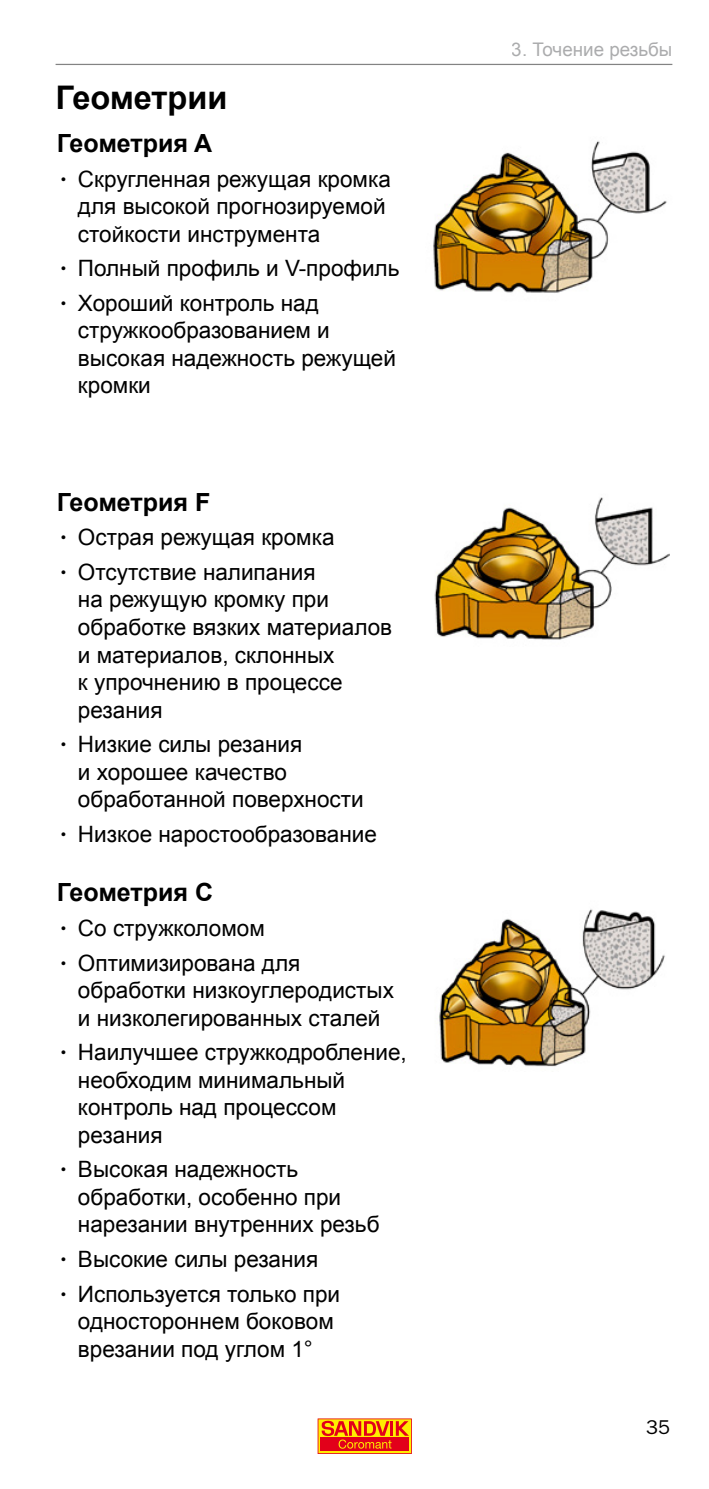
<style>
.page{position:relative;width:709px;height:1489px;background:#fff}
.page>*{position:absolute;margin:0;border:0;box-sizing:border-box;transform-origin:0 0}
.t1{font:700 32.5px "Arial";color:#000}
.t2{font:700 25px "Arial";color:#000}
.t3{font:22.5px/27.5px "Arial";color:#000}
.t4{font:20px "ITC Franklin Gothic Std";color:#000}
.t5{font:18.75px "Arial";color:#87888a}
.s1{font-family:"ITC Franklin Gothic Std"}
</style>
<div class="page">
<hr style="left:56px;top:64px;width:616px;height:1px;background:#000">
<svg style="left:317px;top:1418px;width:95px;height:35px;background:#ee6513"></svg>
<img style="left:433px;top:141px;width:234px;height:152px">
<img style="left:434px;top:497px;width:236px;height:143px">
<img style="left:439px;top:909px;width:226px;height:158px">
<h1 class="t1" style="left:56px;top:76px;width:173px">Геометрии</h1>
<p class="t2" style="left:57px;top:126px;width:157px">Геометрия A</p>
<p class="t3" style="left:78px;top:165px;width:314px;text-indent:-21px"><span class="s1">•</span> Скругленная режущая кромка для высокой прогнозируемой стойкости инструмента</p>
<p class="t3" style="left:57px;top:255px;width:344px"><span class="s1">•</span> Полный профиль и V-профиль</p>
<p class="t3" style="left:78px;top:289px;width:319px;text-indent:-21px"><span class="s1">•</span> Хороший контроль над стружкообразованием и высокая надежность режущей кромки</p>
<p class="t2" style="left:57px;top:485px;width:155px">Геометрия F</p>
<p class="t3" style="left:57px;top:524px;width:279px"><span class="s1">•</span> Острая режущая кромка</p>
<p class="t3" style="left:78px;top:558px;width:316px;text-indent:-21px"><span class="s1">•</span> Отсутствие налипания<br>на режущую кромку при обработке вязких материалов и материалов, склонных<br>к упрочнению в процессе резания</p>
<p class="t3" style="left:78px;top:730px;width:287px;text-indent:-21px"><span class="s1">•</span> Низкие силы резания<br>и хорошее качество обработанной поверхности</p>
<p class="t3" style="left:57px;top:820px;width:322px"><span class="s1">•</span> Низкое наростообразование</p>
<p class="t2" style="left:57px;top:876px;width:158px">Геометрия C</p>
<p class="t3" style="left:57px;top:914px;width:210px"><span class="s1">•</span> Со стружколомом</p>
<p class="t3" style="left:78px;top:949px;width:317px;text-indent:-21px"><span class="s1">•</span> Оптимизирована для обработки низкоуглеродистых и низколегированных сталей</p>
<p class="t3" style="left:78px;top:1038px;width:330px;text-indent:-21px"><span class="s1">•</span> Наилучшее стружкодробление, необходим минимальный контроль над процессом резания</p>
<p class="t3" style="left:78px;top:1155px;width:303px;text-indent:-21px"><span class="s1">•</span> Высокая надежность обработки, особенно при нарезании внутренних резьб</p>
<p class="t3" style="left:57px;top:1245px;width:263px"><span class="s1">•</span> Высокие силы резания</p>
<p class="t3" style="left:78px;top:1280px;width:264px;text-indent:-21px"><span class="s1">•</span> Используется только при одностороннем боковом врезании под углом 1°</p>
<p class="t5" style="left:512px;top:37px;width:162px">3. Точение резьбы</p>
<p class="t4" style="left:646px;top:1415px;width:25px">35</p>
</div>
